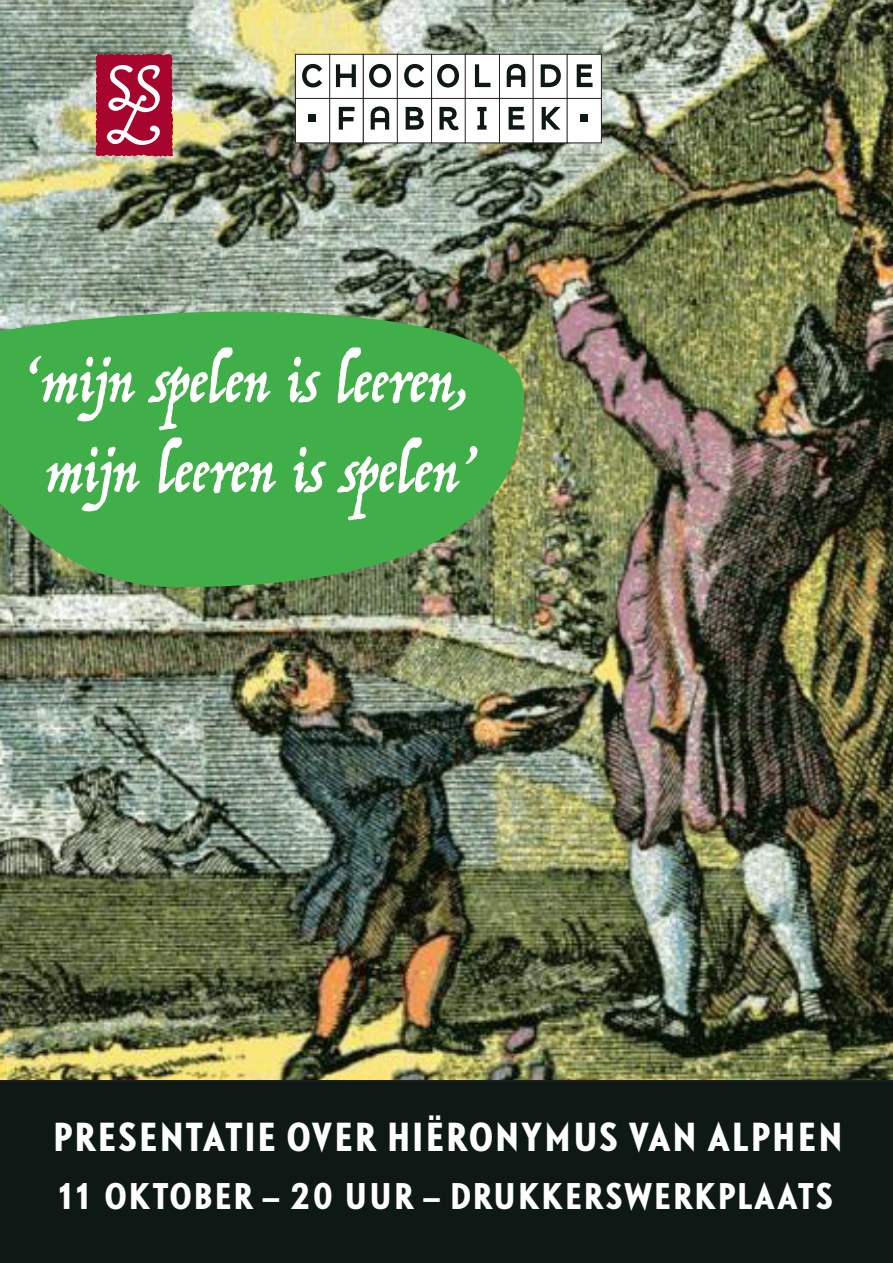
<style>
.page{position:relative;width:893px;height:1263px;background:#fff}
.page>*{position:absolute;margin:0;border:0;box-sizing:border-box;transform-origin:0 0}
.t1{font:61.5px/90px "Trattatello";color:#fff;text-align:center}
.Alineastijl_1{font:700 36px "DTL Nobel T Condensed";letter-spacing:.05em;color:#fff}
.t2{font:700 33px "DTL Nobel T Condensed";letter-spacing:.05em;color:#fff}
</style>
<div class="page">
<img style="left:0;top:0;width:893px;height:1080px">
<svg style="left:0;top:288px;width:536px;height:300px;fill:#40ae49"></svg>
<div style="left:329px;top:54px;width:34px;height:45px;background:#fff"></div>
<div style="left:329px;top:54px;width:35px;height:45px;border:1px solid #231f20"></div>
<div style="left:329px;top:98px;width:34px;height:45px;background:#fff"></div>
<div style="left:329px;top:98px;width:35px;height:45px;border:1px solid #231f20"></div>
<div style="left:295px;top:54px;width:35px;height:45px;background:#fff"></div>
<div style="left:295px;top:54px;width:35px;height:45px;border:1px solid #231f20"></div>
<div style="left:295px;top:98px;width:35px;height:45px;background:#fff"></div>
<div style="left:295px;top:98px;width:35px;height:45px;border:1px solid #231f20"></div>
<div style="left:363px;top:54px;width:35px;height:45px;background:#fff"></div>
<div style="left:363px;top:54px;width:35px;height:45px;border:1px solid #231f20"></div>
<div style="left:363px;top:98px;width:35px;height:45px;background:#fff"></div>
<div style="left:363px;top:98px;width:35px;height:45px;border:1px solid #231f20"></div>
<div style="left:431px;top:54px;width:35px;height:45px;background:#fff"></div>
<div style="left:431px;top:54px;width:35px;height:45px;border:1px solid #231f20"></div>
<div style="left:431px;top:98px;width:35px;height:45px;background:#fff"></div>
<div style="left:431px;top:98px;width:35px;height:45px;border:1px solid #231f20"></div>
<div style="left:499px;top:54px;width:34px;height:45px;background:#fff"></div>
<div style="left:499px;top:54px;width:35px;height:45px;border:1px solid #231f20"></div>
<div style="left:499px;top:98px;width:34px;height:45px;background:#fff"></div>
<div style="left:499px;top:98px;width:35px;height:45px;border:1px solid #231f20"></div>
<div style="left:397px;top:54px;width:35px;height:45px;background:#fff"></div>
<div style="left:397px;top:54px;width:35px;height:45px;border:1px solid #231f20"></div>
<div style="left:397px;top:98px;width:35px;height:45px;background:#fff"></div>
<div style="left:397px;top:98px;width:35px;height:45px;border:1px solid #231f20"></div>
<div style="left:465px;top:54px;width:34px;height:45px;background:#fff"></div>
<div style="left:465px;top:54px;width:35px;height:45px;border:1px solid #231f20"></div>
<div style="left:465px;top:98px;width:34px;height:45px;background:#fff"></div>
<div style="left:465px;top:98px;width:35px;height:45px;border:1px solid #231f20"></div>
<div style="left:533px;top:54px;width:34px;height:45px;background:#fff"></div>
<div style="left:533px;top:54px;width:35px;height:45px;border:1px solid #231f20"></div>
<div style="left:533px;top:98px;width:34px;height:45px;background:#fff"></div>
<div style="left:567px;top:54px;width:34px;height:45px;background:#fff"></div>
<div style="left:567px;top:54px;width:35px;height:45px;border:1px solid #231f20"></div>
<div style="left:567px;top:98px;width:34px;height:45px;background:#fff"></div>
<div style="left:567px;top:98px;width:35px;height:45px;border:1px solid #231f20"></div>
<svg style="left:302px;top:64px;width:20px;height:23px"></svg>
<div style="left:308px;top:114px;width:8px;height:8px;background:#0e1916"></div>
<svg style="left:369px;top:64px;width:22px;height:24px"></svg>
<svg style="left:371px;top:106px;width:18px;height:24px"></svg>
<svg style="left:437px;top:64px;width:22px;height:24px"></svg>
<svg style="left:439px;top:107px;width:20px;height:23px"></svg>
<svg style="left:507px;top:64px;width:18px;height:23px"></svg>
<svg style="left:509px;top:107px;width:15px;height:23px"></svg>
<svg style="left:339px;top:107px;width:16px;height:23px"></svg>
<svg style="left:404px;top:64px;width:20px;height:23px"></svg>
<svg style="left:406px;top:107px;width:18px;height:23px"></svg>
<svg style="left:475px;top:64px;width:15px;height:23px"></svg>
<svg style="left:477px;top:107px;width:10px;height:23px"></svg>
<svg style="left:541px;top:64px;width:20px;height:23px"></svg>
<svg style="left:542px;top:107px;width:19px;height:23px"></svg>
<svg style="left:577px;top:64px;width:15px;height:23px"></svg>
<div style="left:580px;top:114px;width:8px;height:8px;background:#0e1916"></div>
<svg style="left:336px;top:64px;width:20px;height:23px"></svg>
<svg style="left:95px;top:54px;width:78px;height:103px"></svg>
<div style="left:0;top:1080px;width:893px;height:183px;background:#0e1916"></div>
<p class="t1" style="left:23px;top:335px;width:453px">‘mijn spelen is leeren, mijn leeren is spelen’</p>
<p class="Alineastijl_1" style="left:53px;top:1111px;width:791px">PRESENTATIE OVER HIËRONYMUS VAN ALPHEN</p>
<p class="t2" style="left:54px;top:1173px;width:780px">11 OKTOBER – 20 UUR – DRUKKERSWERKPLAATS</p>
</div>
